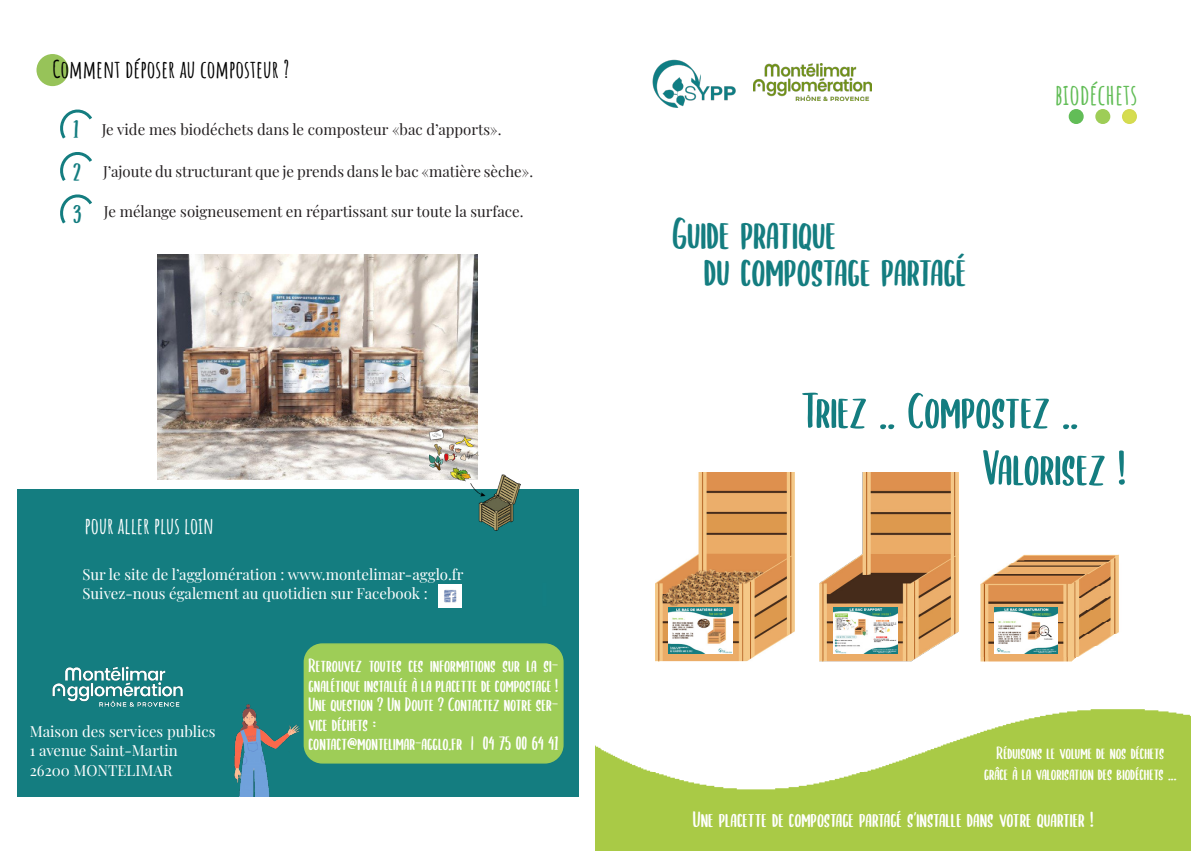
<style>
.page{position:relative;width:1191px;height:851px;background:#fff}
.page>*{position:absolute;margin:0;border:0;box-sizing:border-box;transform-origin:0 0}
.t1{font:51px "SUBSCRIBER";color:#147d80}
.t2{font:45px "SUBSCRIBER";color:#147d80}
.t3{font:700 28.5px "Amatic SC";color:#62bd57}
.t4{font:25.5px "SUBSCRIBER";color:#147d80}
.t5{font:700 24px "Amatic SC";color:#000}
.t6{font:22.5px "SUBSCRIBER";color:#fff}
.t7{font:700 22.5px "Amatic SC";color:#fff}
.t8{font:19.5px/19.5px "SUBSCRIBER";color:#fff}
.t9{font:18px "SUBSCRIBER";color:#fff}
.t10{font:15px "Playfair Display";color:#231f20}
.t11{font:15px "Playfair Display";color:#fff}
</style>
<div class="page">
<img style="left:819px;top:472px;width:139px;height:189px">
<img style="left:595px;top:709px;width:596px;height:141px">
<div style="left:1069px;top:110px;width:14px;height:13px;background:#62bd57;border-radius:50%"></div>
<div style="left:1068px;top:109px;width:15px;height:15px;border:2px solid #62bd57;border-radius:50%"></div>
<div style="left:1096px;top:110px;width:13px;height:13px;background:#9ecd57;border-radius:50%"></div>
<div style="left:1095px;top:109px;width:15px;height:15px;border:2px solid #9ecd57;border-radius:50%"></div>
<div style="left:1122px;top:110px;width:14px;height:13px;background:#d6dd50;border-radius:50%"></div>
<div style="left:1122px;top:109px;width:15px;height:15px;border:2px solid #d4da51;border-radius:50%"></div>
<img style="left:655px;top:472px;width:139px;height:189px">
<img style="left:980px;top:554px;width:139px;height:107px">
<img style="left:833px;top:607px;width:64px;height:46px">
<img style="left:668px;top:607px;width:64px;height:46px">
<img style="left:994px;top:607px;width:63px;height:46px">
<div style="left:37px;top:55px;width:31px;height:30px;background:#97c359;border-radius:50%"></div>
<div style="left:36px;top:54px;width:33px;height:32px;border:2px solid #97c359;border-radius:50%"></div>
<svg style="left:60px;top:109px;width:32px;height:115px"></svg>
<div style="left:17px;top:489px;width:561px;height:307px;background:#147d80"></div>
<img style="left:438px;top:584px;width:23px;height:23px">
<img style="left:234px;top:697px;width:93px;height:99px">
<div style="left:304px;top:644px;width:259px;height:118px;background:#9ecd57;border-radius:18px"></div>
<div style="left:304px;top:643px;width:259px;height:120px;border:2px solid #9ecd57;border-radius:18px"></div>
<img style="left:158px;top:254px;width:319px;height:225px">
<img style="left:652px;top:59px;width:84px;height:49px">
<img style="left:430px;top:429px;width:90px;height:101px">
<img style="left:753px;top:63px;width:119px;height:37px">
<img style="left:52px;top:666px;width:131px;height:41px">
<p class="t5" style="left:53px;top:51px;width:239px">COMMENT DÉPOSER AU COMPOSTEUR ?</p>
<p class="t4" style="left:73px;top:113px;width:7px">1</p>
<p class="t10" style="left:102px;top:117px;width:401px">Je vide mes biodéchets dans le composteur «bac d’apports».</p>
<p class="t10" style="left:103px;top:159px;width:432px">J’ajoute du structurant que je prends dans le bac «matière sèche».</p>
<p class="t10" style="left:104px;top:199px;width:421px">Je mélange soigneusement en répartissant sur toute la surface.</p>
<p class="t4" style="left:73px;top:155px;width:9px">2</p>
<p class="t4" style="left:73px;top:197px;width:10px">3</p>
<p class="t7" style="left:85px;top:508px;width:131px">POUR ALLER PLUS LOIN</p>
<p class="t11" style="left:82px;top:562px;width:382px">Sur le site de l’agglomération : www.montelimar-agglo.fr</p>
<p class="t11" style="left:82px;top:581px;width:347px">Suivez-nous également au quotidien sur Facebook :</p>
<p class="t11" style="left:30px;top:719px;width:187px">Maison des services publics</p>
<p class="t11" style="left:30px;top:738px;width:149px">1 avenue Saint-Martin</p>
<p class="t11" style="left:30px;top:758px;width:144px">26200 MONTELIMAR</p>
<p class="t8" style="left:308px;top:654px;width:251px">Retrouvez toutes ces informations sur la si&shy;gnalétique installée à la placette de compostage !</p>
<p class="t8" style="left:308px;top:693px;width:251px">Une question ? Un Doute ? Contactez notre ser&shy;vice déchets :</p>
<p class="t8" style="left:308px;top:732px;width:251px">contact@montelimar-agglo.fr | 04 75 00 64 41</p>
<p class="t2" style="left:672px;top:203px;width:165px">Guide pratique</p>
<p class="t2" style="left:704px;top:241px;width:264px">du compostage partagé</p>
<p class="t3" style="left:1054px;top:73px;width:84px">BIODÉCHETS</p>
<p class="t1" style="left:801px;top:376px;width:279px">Triez .. Compostez ..</p>
<p class="t1" style="left:981px;top:433px;width:146px">Valorisez !</p>
<p class="t9" style="left:996px;top:740px;width:169px">Réduisons le volume de nos déchets</p>
<p class="t9" style="left:984px;top:761px;width:194px">grâce à la valorisation des biodéchets ...</p>
<p class="t6" style="left:693px;top:803px;width:402px">Une placette de compostage partagé s’installe dans votre quartier !</p>
</div>
